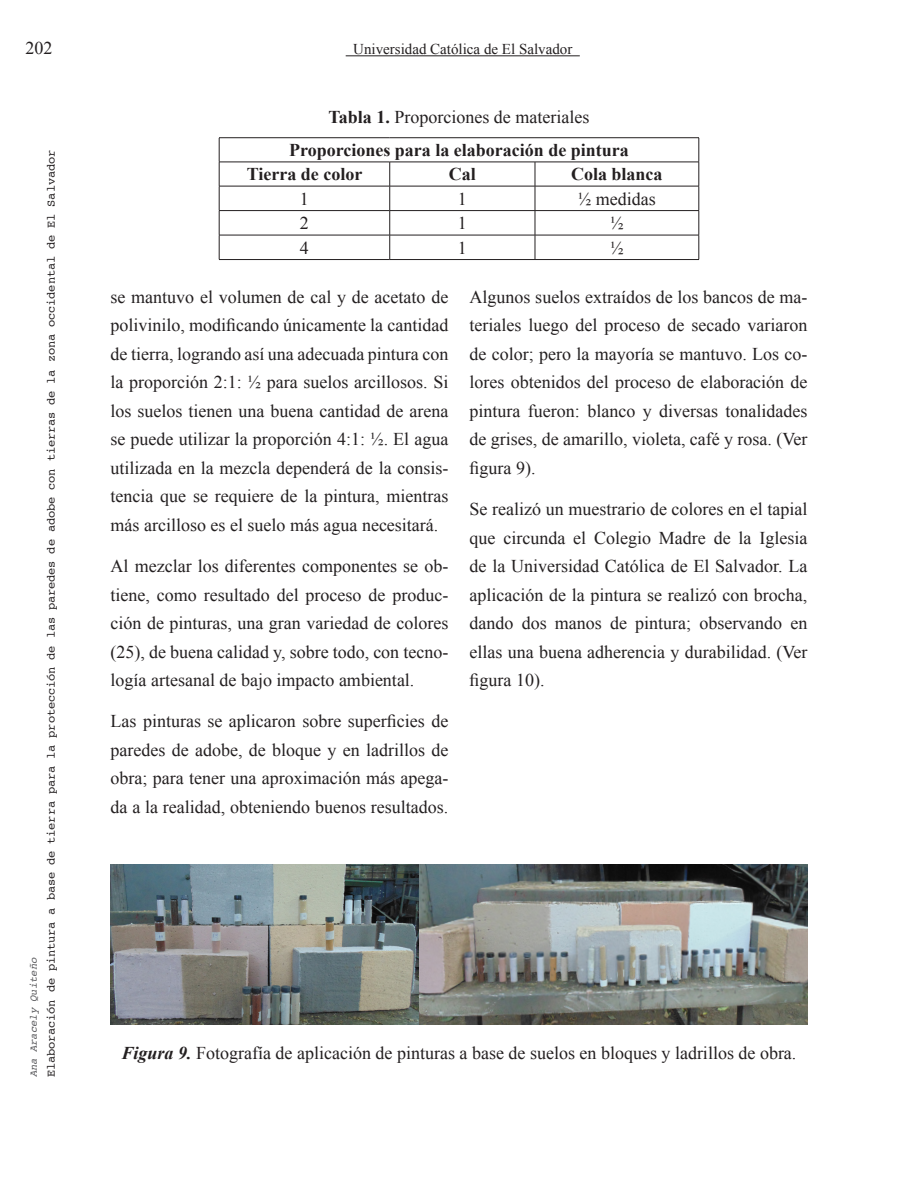
<style>
.page{position:relative;width:918px;height:1188px;background:#fff}
.page>*{position:absolute;margin:0;border:0;box-sizing:border-box;transform-origin:0 0}
.Anuario2016{font:18px/28.5px "Times New Roman";color:#231f20;text-align:justify}
.Anuario2016-2{font:700 18px "Times New Roman";color:#231f20}
.t1{font:15px "Times New Roman";color:#231f20}
.t2{font:12px "Courier";letter-spacing:-.01em;color:#231f20}
.t3{font:italic 10.5px "Courier";color:#5a5a5d}
.s1{font-weight:700}
.s2{font-weight:700;font-style:italic}
</style>
<div class="page">
<hr style="left:346px;top:55px;width:234px;height:1px;background:#231f20">
<hr style="left:219px;top:137px;width:171px;height:1px;background:#231f20">
<hr style="left:390px;top:137px;width:145px;height:1px;background:#231f20">
<hr style="left:535px;top:137px;width:164px;height:1px;background:#231f20">
<hr style="left:219px;top:162px;width:171px;height:1px;background:#231f20">
<hr style="left:390px;top:162px;width:145px;height:1px;background:#231f20">
<hr style="left:535px;top:162px;width:164px;height:1px;background:#231f20">
<hr style="left:219px;top:186px;width:171px;height:1px;background:#231f20">
<hr style="left:390px;top:186px;width:145px;height:1px;background:#231f20">
<hr style="left:535px;top:186px;width:164px;height:1px;background:#231f20">
<hr style="left:219px;top:210px;width:171px;height:1px;background:#231f20">
<hr style="left:390px;top:210px;width:145px;height:1px;background:#231f20">
<hr style="left:535px;top:210px;width:164px;height:1px;background:#231f20">
<hr style="left:219px;top:235px;width:171px;height:1px;background:#231f20">
<svg style="left:219px;top:138px;width:1px;height:121px"></svg>
<hr style="left:390px;top:235px;width:145px;height:1px;background:#231f20">
<svg style="left:389px;top:162px;width:1px;height:97px"></svg>
<hr style="left:535px;top:235px;width:164px;height:1px;background:#231f20">
<svg style="left:535px;top:162px;width:1px;height:97px"></svg>
<svg style="left:699px;top:138px;width:1px;height:121px"></svg>
<hr style="left:219px;top:259px;width:171px;height:1px;background:#231f20">
<hr style="left:390px;top:259px;width:145px;height:1px;background:#231f20">
<hr style="left:535px;top:259px;width:164px;height:1px;background:#231f20">
<img style="left:111px;top:865px;width:696px;height:160px">
<p class="Anuario2016" style="left:26px;top:33px;width:28px">202</p>
<p class="t1" style="left:353px;top:39px;width:221px">Universidad Católica de El Salvador</p>
<p class="t2" style="left:42px;top:1077px;width:929px;rotate:-90deg">Elaboración de pintura a base de tierra para la protección de las paredes de adobe con tierras de la zona occidental de El Salvador</p>
<p class="t3" style="left:25px;top:1077px;width:121px;rotate:-90deg">Ana Aracely Quiteño</p>
<p class="Anuario2016" style="left:329px;top:102px;width:262px"><span class="s1">Tabla 1.</span> Proporciones de materiales</p>
<p class="Anuario2016-2" style="left:289px;top:137px;width:341px">Proporciones para la elaboración de pintura</p>
<p class="Anuario2016-2" style="left:247px;top:162px;width:117px">Tierra de color</p>
<p class="Anuario2016-2" style="left:449px;top:162px;width:28px">Cal</p>
<p class="Anuario2016-2" style="left:571px;top:162px;width:93px">Cola blanca</p>
<p class="Anuario2016" style="left:300px;top:184px;width:10px">1</p>
<p class="Anuario2016" style="left:458px;top:184px;width:10px">1</p>
<p class="Anuario2016" style="left:578px;top:184px;width:79px">½ medidas</p>
<p class="Anuario2016" style="left:300px;top:209px;width:10px">2</p>
<p class="Anuario2016" style="left:458px;top:209px;width:10px">1</p>
<p class="Anuario2016" style="left:610px;top:209px;width:15px">½</p>
<p class="Anuario2016" style="left:300px;top:233px;width:10px">4</p>
<p class="Anuario2016" style="left:458px;top:233px;width:10px">1</p>
<p class="Anuario2016" style="left:610px;top:233px;width:15px">½</p>
<p class="Anuario2016" style="left:111px;top:282px;width:339px">se mantuvo el volumen de cal y de acetato de polivinilo, modificando únicamente la cantidad de tierra, logrando así una adecuada pintura con la proporción 2:1: ½ para suelos arcillosos. Si los suelos tienen una buena cantidad de arena se puede utilizar la proporción 4:1: ½. El agua utilizada en la mezcla dependerá de la consis&shy;tencia que se requiere de la pintura, mientras más arcilloso es el suelo más agua necesitará.</p>
<p class="Anuario2016" style="left:111px;top:552px;width:339px">Al mezclar los diferentes componentes se ob&shy;tiene, como resultado del proceso de produc&shy;ción de pinturas, una gran variedad de colores (25), de buena calidad y, sobre todo, con tecno&shy;logía artesanal de bajo impacto ambiental.</p>
<p class="Anuario2016" style="left:111px;top:707px;width:339px">Las pinturas se aplicaron sobre superficies de paredes de adobe, de bloque y en ladrillos de obra; para tener una aproximación más apega&shy;da a la realidad, obteniendo buenos resultados.</p>
<p class="Anuario2016" style="left:470px;top:282px;width:339px">Algunos suelos extraídos de los bancos de ma&shy;teriales luego del proceso de secado variaron de color; pero la mayoría se mantuvo. Los co&shy;lores obtenidos del proceso de elaboración de pintura fueron: blanco y diversas tonalidades de grises, de amarillo, violeta, café y rosa. (Ver figura 9).</p>
<p class="Anuario2016" style="left:470px;top:495px;width:339px">Se realizó un muestrario de colores en el tapial que circunda el Colegio Madre de la Iglesia de la Universidad Católica de El Salvador. La aplicación de la pintura se realizó con brocha, dando dos manos de pintura; observando en ellas una buena adherencia y durabilidad. (Ver figura 10).</p>
<p class="Anuario2016" style="left:122px;top:1038px;width:676px"><span class="s2">Figura 9.</span> Fotografía de aplicación de pinturas a base de suelos en bloques y ladrillos de obra.</p>
</div>
